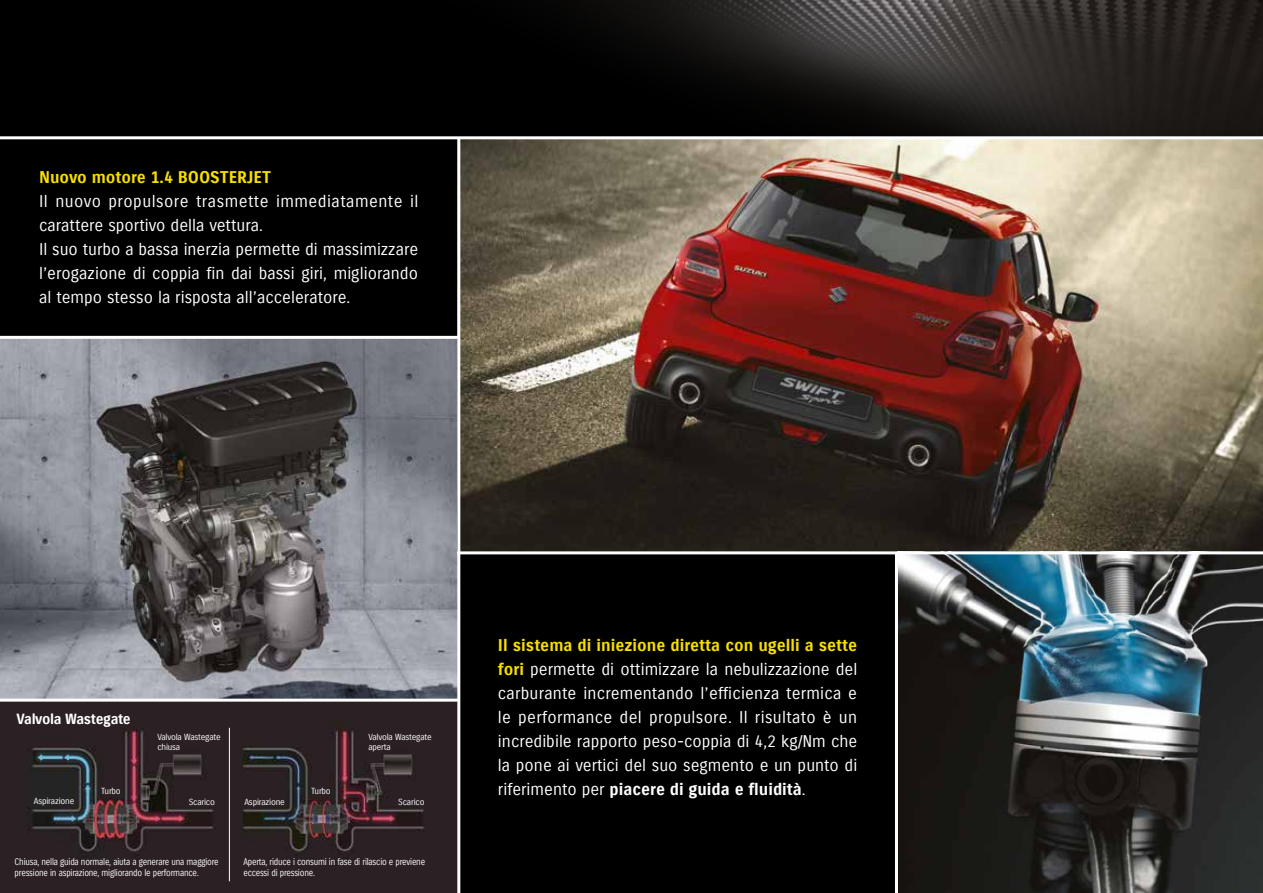
<style>
.page{position:relative;width:1263px;height:893px;background:#000}
.page>*{position:absolute;margin:0;border:0;box-sizing:border-box;transform-origin:0 0}
.t1{font:16.5px/24px "Suzuki PRO Regular";color:#fff}
.t2{font:16.5px "Suzuki PRO Bold";color:#f7de00}
.t3{font:16.5px "Suzuki PRO Bold";color:#fff}
.t4{font:14.4px "Suzuki PRO Bold";letter-spacing:-.025em;color:#fff}
.t5{font:9.3px/11.6px "Suzuki PRO Regular";letter-spacing:-.025em;color:#fff;scale:.9 1}
.t6{font:8.55px/10.1px "Suzuki PRO Regular";letter-spacing:-.025em;color:#fff}
.s1{font-family:"Suzuki PRO Bold";color:#f7de00}
.s2{font-family:"Suzuki PRO Regular"}
</style>
<div class="page">
<img style="left:0;top:339px;width:457px;height:360px">
<img style="left:460px;top:139px;width:803px;height:412px">
<img style="left:898px;top:554px;width:365px;height:339px">
<svg style="left:0;top:702px;width:457px;height:191px;background:#302428"></svg>
<hr style="left:229px;top:728px;width:1px;height:153px;background:#fff">
<svg style="left:580px;top:0;width:683px;height:136px"></svg>
<hr style="left:0;top:136px;width:1263px;height:3px;background:#fff">
<hr style="left:457px;top:551px;width:806px;height:3px;background:#fff">
<hr style="left:0;top:699px;width:459px;height:3px;background:#fff">
<hr style="left:0;top:336px;width:459px;height:3px;background:#fff">
<hr style="left:457px;top:138px;width:3px;height:755px;background:#fff">
<hr style="left:895px;top:553px;width:3px;height:340px;background:#fff">
<p class="t2" style="left:39px;top:167px;width:233px">Nuovo motore 1.4 BOOSTERJET</p>
<p class="t1" style="left:39px;top:189px;width:381px">Il nuovo propulsore trasmette immediatamente il carattere sportivo della vettura.<br>Il suo turbo a bassa inerzia permette di massimizzare l’erogazione di coppia fin dai bassi giri, migliorando al tempo stesso la risposta all’acceleratore.</p>
<p class="t4" style="left:16px;top:710px;width:116px">Valvola Wastegate</p>
<p class="t6" style="left:157px;top:732px;width:65px">Valvola Wastegate chiusa</p>
<p class="t6" style="left:368px;top:732px;width:65px">Valvola Wastegate aperta</p>
<p class="t6" style="left:101px;top:786px;width:21px">Turbo</p>
<p class="t6" style="left:311px;top:786px;width:21px">Turbo</p>
<p class="t6" style="left:34px;top:796px;width:42px">Aspirazione</p>
<p class="t6" style="left:189px;top:797px;width:28px">Scarico</p>
<p class="t6" style="left:244px;top:797px;width:42px">Aspirazione</p>
<p class="t6" style="left:398px;top:797px;width:28px">Scarico</p>
<p class="t5" style="left:15px;top:856px;width:228px">Chiusa, nella guida normale, aiuta a generare una maggiore pressione in aspirazione, migliorando le performance.</p>
<p class="t5" style="left:243px;top:856px;width:203px">Aperta, riduce i consumi in fase di rilascio e previene eccessi di pressione.</p>
<p class="t2" style="left:498px;top:635px;width:361px">Il sistema di iniezione diretta con ugelli a sette</p>
<p class="t1" style="left:498px;top:657px;width:361px;text-align:justify"><span class="s1">fori</span> permette di ottimizzare la nebulizzazione del carburante incrementando l’efficienza termica e le performance del propulsore. Il risultato è un incredibile rapporto peso-coppia di 4,2 kg/Nm che la pone ai vertici del suo segmento e un punto di</p>
<p class="t3" style="left:498px;top:779px;width:309px"><span class="s2">riferimento per</span> piacere di guida e fluidità<span class="s2">.</span></p>
</div>
